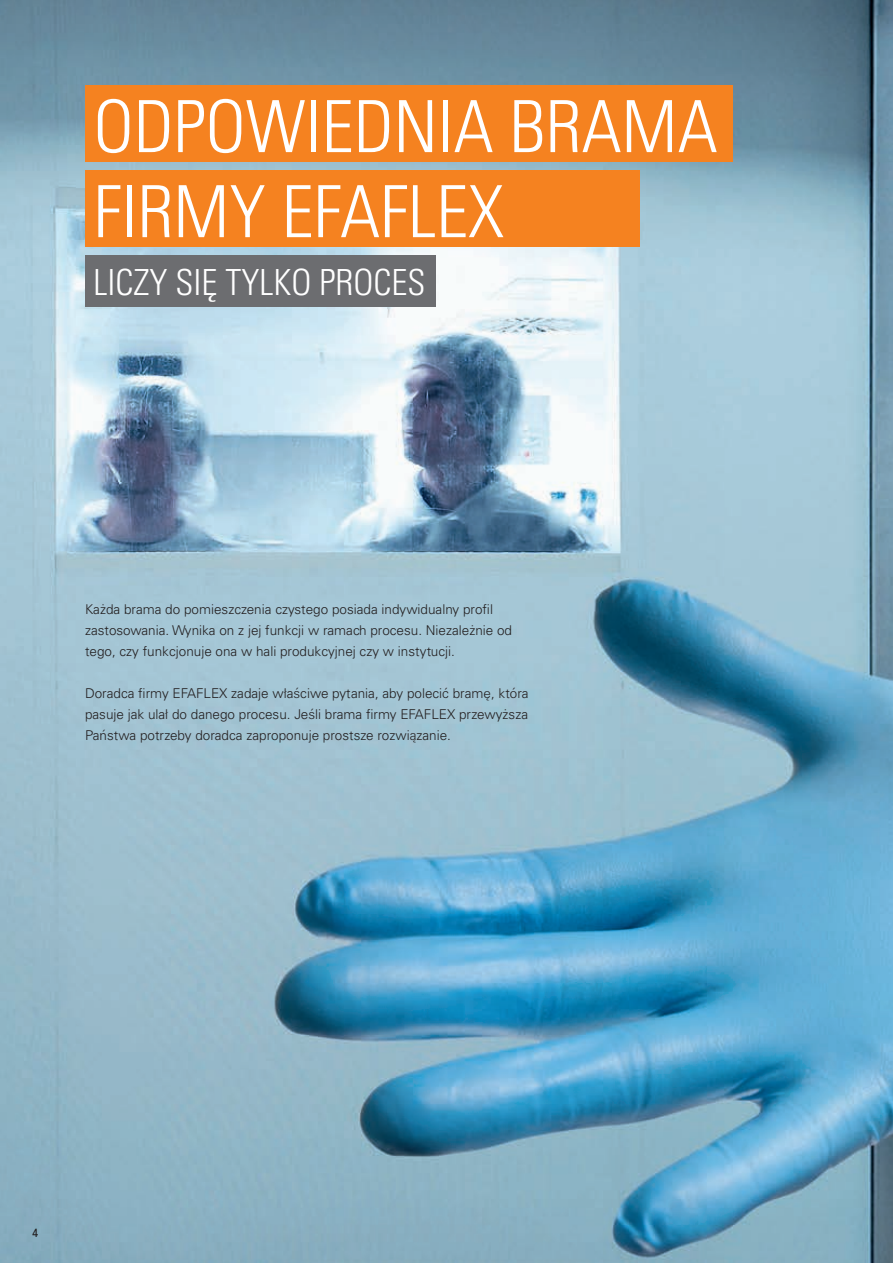
<style>
.page{position:relative;width:893px;height:1263px;background:#fff}
.page>*{position:absolute;margin:0;border:0;box-sizing:border-box;transform-origin:0 0}
.t1{font:72px "Univers LTCYR 47 Light Cond";color:#fff}
.t2{font:36px "Univers LTCYR 47 Light Cond";color:#fff}
.t3{font:300 13.5px/21px "Univers CE";color:#231f20}
.t4{font:12px "Univers";color:#231f20}
</style>
<div class="page">
<img style="left:0;top:0;width:893px;height:1263px">
<div style="left:85px;top:170px;width:555px;height:77px;background:#f58220"></div>
<div style="left:85px;top:85px;width:648px;height:77px;background:#f58220"></div>
<div style="left:85px;top:255px;width:351px;height:51px;background:#6c6d70"></div>
<h1 class="t1" style="left:94px;top:78px;width:626px">ODPOWIEDNIA BRAMA</h1>
<h1 class="t1" style="left:94px;top:163px;width:412px">FIRMY EFAFLEX</h1>
<h2 class="t2" style="left:94px;top:258px;width:333px">LICZY SIĘ TYLKO PROCES</h2>
<p class="t3" style="left:85px;top:599px;width:429px">Każda brama do pomieszczenia czystego posiada indywidualny profil zastosowania. Wynika on z jej funkcji w ramach procesu. Niezależnie od tego, czy funkcjonuje ona w hali produkcyjnej czy w instytucji.</p>
<p class="t3" style="left:85px;top:683px;width:445px;text-align:justify">Doradca firmy EFAFLEX zadaje właściwe pytania, aby polecić bramę, która pasuje jak ulał do danego procesu. Jeśli brama firmy EFAFLEX przewyższa Państwa potrzeby doradca zaproponuje prostsze rozwiązanie.</p>
<p class="t4" style="left:32px;top:1225px;width:8px">4</p>
</div>
